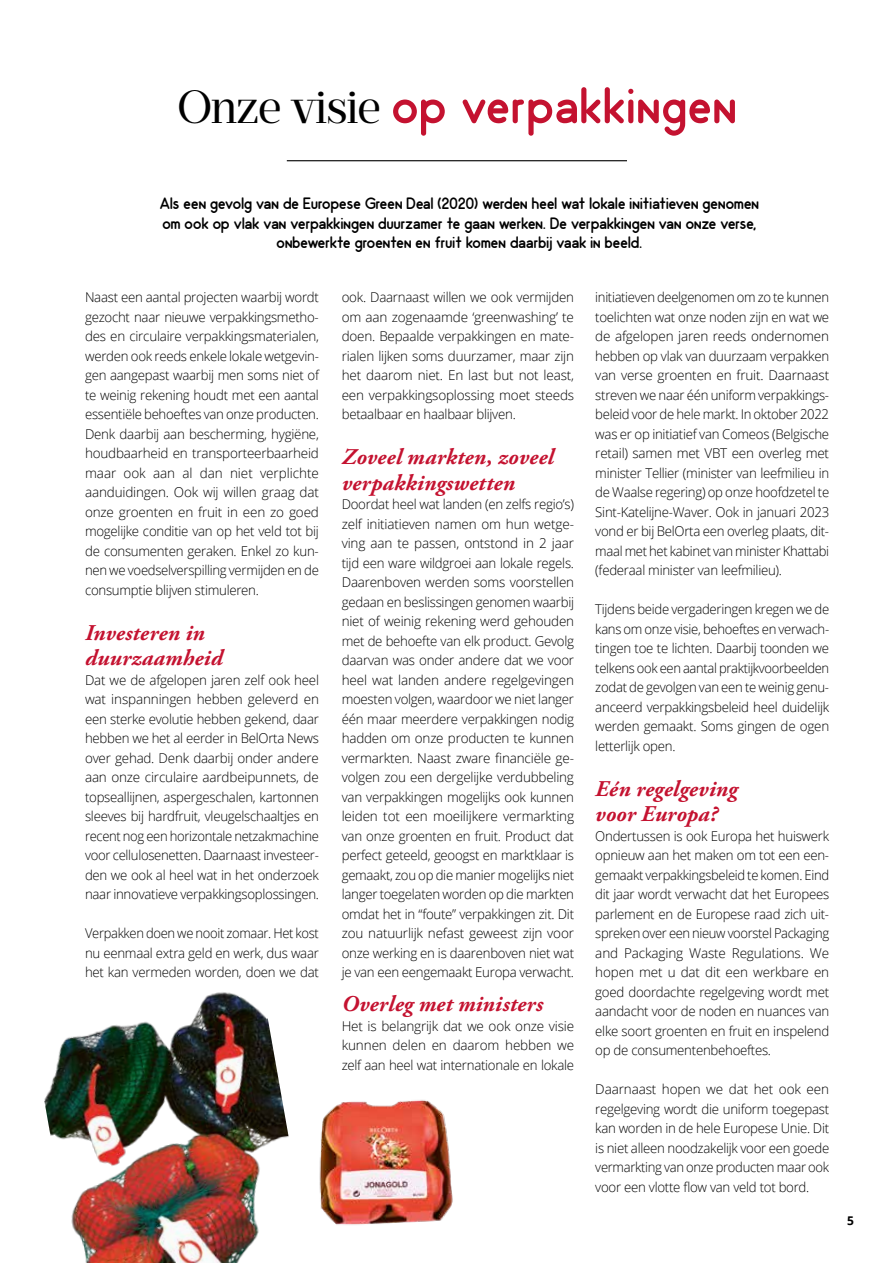
<style>
.page{position:relative;width:893px;height:1263px;background:#fff}
.page>*{position:absolute;margin:0;border:0;box-sizing:border-box;transform-origin:0 0}
.t1{font:51px "Odin Rounded";color:#c41230}
.t2{font:italic 700 22.5px/25.5px "Adobe Garamond Pro";letter-spacing:.01em;color:#c41230}
.t3{font:16.5px/19.5px "Odin Rounded";letter-spacing:-.02em;color:#000;text-align:center}
.t4{font:300 13.5px/19.5px "Open Sans";letter-spacing:-.02em;color:#000;text-align:justify}
.t5{font:300 13.5px/19.5px "Open Sans";letter-spacing:-.02em;color:#000;text-align:justify;scale:.96 1}
.t6{font:700 12px "Open Sans";color:#000}
.s1{font-family:"Prumo Deck";font-size:46.5px;color:#000}
</style>
<div class="page">
<hr style="left:287px;top:160px;width:340px;height:1px;background:#000">
<img style="left:44px;top:992px;width:240px;height:271px">
<img style="left:284px;top:1100px;width:169px;height:125px">
<h1 class="t1" style="left:177px;top:76px;width:561px"><span class="s1">Onze visie</span> op verpakkingen</h1>
<p class="t3" style="left:159px;top:194px;width:601px">Als een gevolg van de Europese Green Deal (2020) werden heel wat lokale initiatieven genomen om ook op vlak van verpakkingen duurzamer te gaan werken. De verpakkingen van onze verse, onbewerkte groenten en fruit komen daarbij vaak in beeld.</p>
<p class="t4" style="left:342px;top:287px;width:234px">ook. Daarnaast willen we ook vermijden om aan zogenaamde ‘greenwashing’ te doen. Bepaalde verpakkingen en mate&shy;rialen lijken soms duurzamer, maar zijn het daarom niet. En last but not least, een verpakkingsoplossing moet steeds betaalbaar en haalbaar blijven.</p>
<h2 class="t2" style="left:342px;top:445px;width:214px">Zoveel markten, zoveel verpakkingswetten</h2>
<p class="t4" style="left:342px;top:494px;width:234px">Doordat heel wat landen (en zelfs regio’s) zelf initiatieven namen om hun wetge&shy;ving aan te passen, ontstond in 2 jaar tijd een ware wildgroei aan lokale regels.<br>Daarenboven werden soms voorstellen gedaan en beslissingen genomen waarbij niet of weinig rekening werd gehouden met de behoefte van elk product. Gevolg daarvan was onder andere dat we voor heel wat landen andere regelgevingen moesten volgen, waardoor we niet langer één maar meerdere verpakkingen nodig hadden om onze producten te kunnen vermarkten. Naast zware financiële ge&shy;volgen zou een dergelijke verdubbeling van verpakkingen mogelijks ook kunnen leiden tot een moeilijkere vermarkting van onze groenten en fruit. Product dat perfect geteeld, geoogst en marktklaar is gemaakt, zou op die manier mogelijks niet langer toegelaten worden op die markten omdat het in “foute” verpakkingen zit. Dit zou natuurlijk nefast geweest zijn voor onze werking en is daarenboven niet wat je van een eengemaakt Europa verwacht.</p>
<h2 class="t2" style="left:342px;top:992px;width:203px">Overleg met ministers</h2>
<p class="t4" style="left:342px;top:1016px;width:234px">Het is belangrijk dat we ook onze visie kunnen delen en daarom hebben we zelf aan heel wat internationale en lokale</p>
<p class="t4" style="left:85px;top:287px;width:235px">Naast een aantal projecten waarbij wordt gezocht naar nieuwe verpakkingsmetho&shy;des en circulaire verpakkingsmaterialen, werden ook reeds enkele lokale wetgevin&shy;gen aangepast waarbij men soms niet of te weinig rekening houdt met een aantal essentiële behoeftes van onze producten.<br>Denk daarbij aan bescherming, hygiëne, houdbaarheid en transporteerbaarheid maar ook aan al dan niet verplichte aanduidingen. Ook wij willen graag dat onze groenten en fruit in een zo goed mogelijke conditie van op het veld tot bij de consumenten geraken. Enkel zo kun&shy;nen we voedselverspilling vermijden en de consumptie blijven stimuleren.</p>
<h2 class="t2" style="left:85px;top:620px;width:139px">Investeren in duurzaamheid</h2>
<p class="t4" style="left:85px;top:670px;width:235px">Dat we de afgelopen jaren zelf ook heel wat inspanningen hebben geleverd en een sterke evolutie hebben gekend, daar hebben we het al eerder in BelOrta News over gehad. Denk daarbij onder andere aan onze circulaire aardbeipunnets, de topseallijnen, aspergeschalen, kartonnen sleeves bij hardfruit, vleugelschaaltjes en recent nog een horizontale netzakmachine voor cellulosenetten. Daarnaast investeer&shy;den we ook al heel wat in het onderzoek naar innovatieve verpakkingsoplossingen.</p>
<p class="t5" style="left:85px;top:923px;width:245px">Verpakken doen we nooit zomaar. Het kost nu eenmaal extra geld en werk, dus waar het kan vermeden worden, doen we dat</p>
<p class="t4" style="left:595px;top:287px;width:235px">initiatieven deelgenomen om zo te kunnen toelichten wat onze noden zijn en wat we de afgelopen jaren reeds ondernomen hebben op vlak van duurzaam verpakken van verse groenten en fruit. Daarnaast streven we naar één uniform verpakkings&shy;beleid voor de hele markt. In oktober 2022 was er op initiatief van Comeos (Belgische retail) samen met VBT een overleg met minister Tellier (minister van leefmilieu in de Waalse regering) op onze hoofdzetel te Sint-Katelijne-Waver. Ook in januari 2023 vond er bij BelOrta een overleg plaats, dit&shy;maal met het kabinet van minister Khattabi (federaal minister van leefmilieu).</p>
<p class="t4" style="left:595px;top:599px;width:235px">Tijdens beide vergaderingen kregen we de kans om onze visie, behoeftes en verwach&shy;tingen toe te lichten. Daarbij toonden we telkens ook een aantal praktijkvoorbeelden zodat de gevolgen van een te weinig genu&shy;anceerd verpakkingsbeleid heel duidelijk werden gemaakt. Soms gingen de ogen letterlijk open.</p>
<h2 class="t2" style="left:595px;top:776px;width:144px">Eén regelgeving voor Europa?</h2>
<p class="t4" style="left:595px;top:826px;width:235px">Ondertussen is ook Europa het huiswerk opnieuw aan het maken om tot een een&shy;gemaakt verpakkingsbeleid te komen. Eind dit jaar wordt verwacht dat het Europees parlement en de Europese raad zich uit&shy;spreken over een nieuw voorstel Packaging and Packaging Waste Regulations. We hopen met u dat dit een werkbare en goed doordachte regelgeving wordt met aandacht voor de noden en nuances van elke soort groenten en fruit en inspelend op de consumentenbehoeftes.</p>
<p class="t4" style="left:595px;top:1079px;width:235px">Daarnaast hopen we dat het ook een regelgeving wordt die uniform toegepast kan worden in de hele Europese Unie. Dit is niet alleen noodzakelijk voor een goede vermarkting van onze producten maar ook voor een vlotte flow van veld tot bord.</p>
<p class="t6" style="left:847px;top:1212px;width:8px">5</p>
</div>
